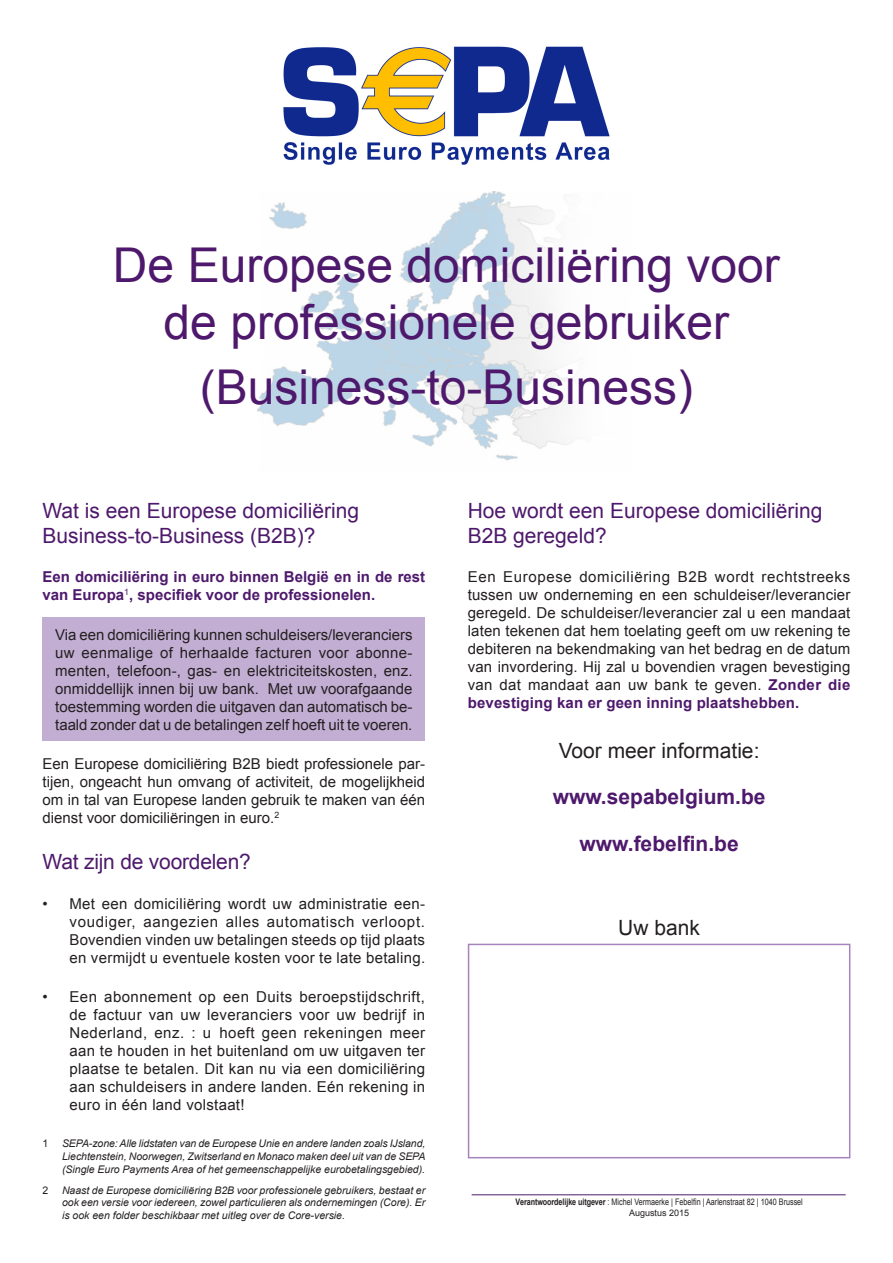
<style>
.page{position:relative;width:893px;height:1263px;background:#fff}
.page>*{position:absolute;margin:0;border:0;box-sizing:border-box;transform-origin:0 0}
.Body_Text_Indent{font:48px/57.6px "Arial";color:#4e196c;text-align:center}
.Subhead_1{font:21px/25.2px "Arial";color:#4e196c}
.Body_text{font:700 21px "Arial";color:#4e196c}
.Body_text-2{font:21px "Arial";color:#231f20}
.Body_text-3{font:15px/18px "Arial";letter-spacing:.015em;color:#231f20;text-align:justify}
.Body_text-4{font:700 15px/18px "Arial";color:#4e196c}
.Body_text-5{font:italic 10.5px/12.6px "Arial";color:#231f20;text-align:justify}
.Body_text-6{font:10.5px "Arial";color:#231f20}
.Body_text-7{font:9px/10.8px "Arial";color:#231f20;text-align:center;scale:.8 1}
.s1{font-weight:700;color:#4e196c}
.s2{font-weight:700}
</style>
<div class="page">
<img style="left:257px;top:191px;width:319px;height:270px">
<div style="left:43px;top:618px;width:382px;height:123px;background:#c3aed3"></div>
<img style="left:283px;top:46px;width:327px;height:119px">
<hr style="left:472px;top:1194px;width:374px;height:1px;background:#4e196c">
<div style="left:468px;top:944px;width:382px;height:214px;background:#fff;border:2px solid #a583bc"></div>
<p class="Body_Text_Indent" style="left:113px;top:236px;width:668px">De Europese domiciliëring voor de professionele gebruiker</p>
<p class="Body_Text_Indent" style="left:200px;top:358px;width:495px">(Business-to-Business)</p>
<p class="Subhead_1" style="left:43px;top:498px;width:318px">Wat is een Europese domiciliëring<br>Business-to-Business (B2B)?</p>
<p class="Body_text-4" style="left:43px;top:568px;width:384px">Een domiciliëring in euro binnen België en in de rest van Europa<sup>1</sup>, specifiek voor de professionelen.</p>
<p class="Body_text-3" style="left:55px;top:625px;width:359px">Via een domiciliëring kunnen schuldeisers/leveranciers uw eenmalige of herhaalde facturen voor abonne&shy;menten, telefoon-, gas- en elektriciteitskosten, enz. onmiddellijk innen bij uw bank. Met uw voorafgaande toestemming worden die uitgaven dan automatisch be&shy;taald zonder dat u de betalingen zelf hoeft uit te voeren.</p>
<p class="Body_text-3" style="left:43px;top:754px;width:384px">Een Europese domiciliëring B2B biedt professionele par&shy;tijen, ongeacht hun omvang of activiteit, de mogelijkheid om in tal van Europese landen gebruik te maken van één dienst voor domiciliëringen in euro.<sup>2</sup></p>
<p class="Subhead_1" style="left:43px;top:849px;width:210px">Wat zijn de voordelen?</p>
<p class="Body_text-3" style="left:70px;top:894px;width:357px;text-indent:-27px">• Met een domiciliëring wordt uw administratie een&shy;voudiger, aangezien alles automatisch verloopt.<br>Bovendien vinden uw betalingen steeds op tijd plaats en vermijdt u eventuele kosten voor te late betaling.</p>
<p class="Body_text-3" style="left:70px;top:987px;width:357px;text-indent:-27px">• Een abonnement op een Duits beroepstijdschrift, de factuur van uw leveranciers voor uw bedrijf in Nederland, enz. : u hoeft geen rekeningen meer aan te houden in het buitenland om uw uitgaven ter plaatse te betalen. Dit kan nu via een domiciliëring aan schuldeisers in andere landen. Eén rekening in euro in één land volstaat!</p>
<p class="Body_text-6" style="left:43px;top:1136px;width:7px">1</p>
<p class="Body_text-5" style="left:62px;top:1137px;width:365px">SEPA-zone: Alle lidstaten van de Europese Unie en andere landen zoals IJsland, Liechtenstein, Noorwegen, Zwitserland en Monaco maken deel uit van de SEPA (Single Euro Payments Area of het gemeenschappelijke eurobetalingsgebied).</p>
<p class="Body_text-6" style="left:43px;top:1183px;width:7px">2</p>
<p class="Body_text-5" style="left:62px;top:1184px;width:365px">Naast de Europese domiciliëring B2B voor professionele gebruikers, bestaat er ook een versie voor iedereen, zowel particulieren als ondernemingen (Core). Er is ook een folder beschikbaar met uitleg over de Core-versie.</p>
<p class="Subhead_1" style="left:468px;top:498px;width:356px">Hoe wordt een Europese domiciliëring<br>B2B geregeld?</p>
<p class="Body_text-3" style="left:468px;top:568px;width:384px">Een Europese domiciliëring B2B wordt rechtstreeks tussen uw onderneming en een schuldeiser/leverancier geregeld. De schuldeiser/leverancier zal u een mandaat laten tekenen dat hem toelating geeft om uw rekening te debiteren na bekendmaking van het bedrag en de datum van invordering. Hij zal u bovendien vragen bevestiging van dat mandaat aan uw bank te geven. <span class="s1">Zonder die bevestiging kan er geen inning plaatshebben.</span></p>
<p class="Body_text-2" style="left:559px;top:736px;width:202px">Voor meer informatie:</p>
<p class="Body_text" style="left:553px;top:782px;width:214px">www.sepabelgium.be</p>
<p class="Body_text" style="left:580px;top:828px;width:161px">www.febelfin.be</p>
<p class="Body_text-2" style="left:618px;top:913px;width:83px">Uw bank</p>
<p class="Body_text-7" style="left:515px;top:1197px;width:361px"><span class="s2">Verantwoordelijke uitgever</span> : Michel Vermaerke | Febelfin | Aarlenstraat 82 | 1040 Brussel<br>Augustus 2015</p>
</div>
